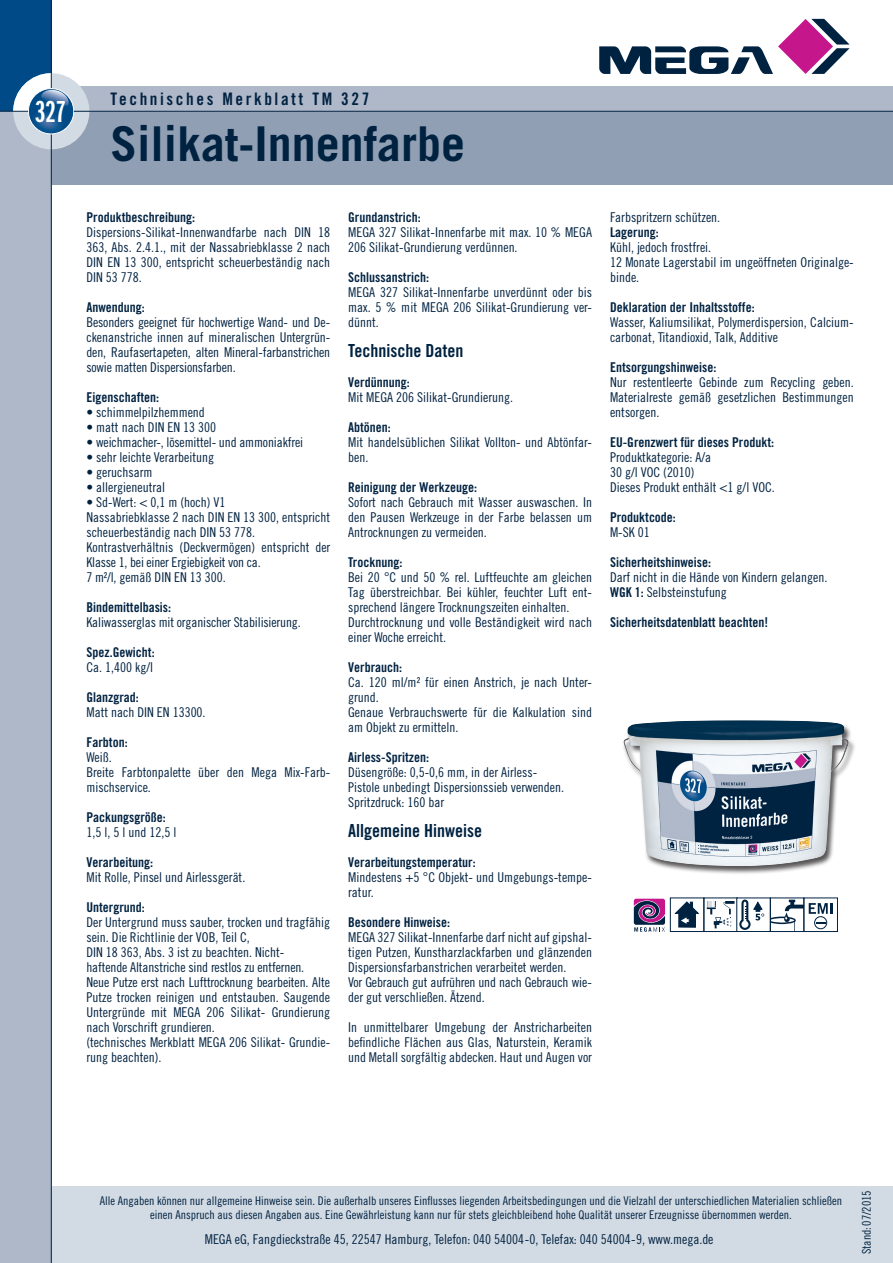
<style>
.page{position:relative;width:893px;height:1263px;background:#fff}
.page>*{position:absolute;margin:0;border:0;box-sizing:border-box;transform-origin:0 0}
.t1{font:700 48px "Trade Gothic LT Std";color:#002241}
.t2{font:31.5px "ITC Franklin Gothic Std Dm X Cp";color:#fff}
.t3{font:18px "Trade Gothic LT Std Bd Cn 20";color:#002241}
.t4{font:17.25px "Trade Gothic LT Std Bd Cn 20";letter-spacing:.15em;color:#002241}
.t5{font:13.5px/15px "Trade Gothic LT Std Cn 18";color:#002241}
.t6{font:13.5px "Trade Gothic LT Std Bd Cn 20";color:#002241}
.t7{font:12px/13.5px "Trade Gothic LT Std Cn 18";color:#002241;text-align:center}
.s1{font-family:"Trade Gothic LT Std Bd Cn 20"}
</style>
<div class="page">
<div style="left:0;top:1186px;width:893px;height:77px;background:#d2dae3"></div>
<svg style="left:599px;top:19px;width:251px;height:55px"></svg>
<div style="left:0;top:0;width:51px;height:111px;background:#004b87"></div>
<div style="left:0;top:111px;width:51px;height:1152px;background:#afb8c9"></div>
<div style="left:51px;top:111px;width:842px;height:74px;background:#909fb3"></div>
<div style="left:51px;top:86px;width:842px;height:25px;background:#afb8c9"></div>
<div style="left:13px;top:73px;width:76px;height:76px;background:#d2dae3;border-radius:50%"></div>
<svg style="left:13px;top:73px;width:38px;height:38px"></svg>
<hr style="left:0;top:111px;width:893px;height:1px;background:#002241">
<hr style="left:51px;top:0;width:1px;height:1263px;background:#002241">
<svg style="left:28px;top:88px;width:46px;height:46px"></svg>
<div style="left:622px;top:720px;width:234px;height:155px;background:#231f20;opacity:.75"></div>
<img style="left:623px;top:720px;width:226px;height:147px">
<svg style="left:675px;top:901px;width:24px;height:26px"></svg>
<div style="left:670px;top:897px;width:34px;height:35px;border:1px solid #002241"></div>
<div style="left:703px;top:897px;width:35px;height:35px;border:1px solid #002241"></div>
<div style="left:736px;top:897px;width:35px;height:35px;border:1px solid #002241"></div>
<svg style="left:707px;top:899px;width:57px;height:31px"></svg>
<div style="left:770px;top:897px;width:34px;height:35px;border:1px solid #002241"></div>
<div style="left:803px;top:897px;width:35px;height:35px;border:1px solid #002241"></div>
<svg style="left:770px;top:900px;width:62px;height:31px"></svg>
<svg style="left:634px;top:899px;width:31px;height:33px"></svg>
<p class="t2" style="left:36px;top:94px;width:32px">327</p>
<p class="t4" style="left:111px;top:88px;width:260px">Technisches Merkblatt TM 327</p>
<p class="t1" style="left:111px;top:115px;width:356px">Silikat-Innenfarbe</p>
<p class="t6" style="left:86px;top:209px;width:110px">Produktbeschreibung:</p>
<p class="t5" style="left:86px;top:225px;width:245px;text-align:justify">Dispersions-Silikat-Innenwandfarbe nach DIN 18<br>363, Abs. 2.4.1., mit der Nassabriebklasse 2 nach DIN EN 13 300, entspricht scheuerbeständig nach DIN 53 778.</p>
<p class="t6" style="left:86px;top:299px;width:60px">Anwendung:</p>
<p class="t5" style="left:86px;top:315px;width:245px;text-align:justify">Besonders geeignet für hochwertige Wand- und De&shy;ckenanstriche innen auf mineralischen Untergrün&shy;den, Raufasertapeten, alten Mineral-farbanstrichen sowie matten Dispersionsfarben.</p>
<p class="t6" style="left:86px;top:389px;width:74px">Eigenschaften:</p>
<p class="t5" style="left:86px;top:405px;width:120px">• schimmelpilzhemmend</p>
<p class="t5" style="left:86px;top:420px;width:131px">• matt nach DIN EN 13 300</p>
<p class="t5" style="left:86px;top:435px;width:218px">• weichmacher-, lösemittel- und ammoniakfrei</p>
<p class="t5" style="left:86px;top:450px;width:129px">• sehr leichte Verarbeitung</p>
<p class="t5" style="left:86px;top:465px;width:67px">• geruchsarm</p>
<p class="t5" style="left:86px;top:480px;width:80px">• allergieneutral</p>
<p class="t5" style="left:86px;top:495px;width:141px">• Sd-Wert: &lt; 0,1 m (hoch) V1</p>
<p class="t5" style="left:86px;top:510px;width:245px">Nassabriebklasse 2 nach DIN EN 13 300, entspricht scheuerbeständig nach DIN 53 778.</p>
<p class="t5" style="left:86px;top:540px;width:245px">Kontrastverhältnis (Deckvermögen) entspricht der<br>Klasse 1, bei einer Ergiebigkeit von ca.</p>
<p class="t5" style="left:86px;top:570px;width:141px">7 m²/l, gemäß DIN EN 13 300.</p>
<p class="t6" style="left:86px;top:599px;width:86px">Bindemittelbasis:</p>
<p class="t5" style="left:86px;top:615px;width:216px">Kaliwasserglas mit organischer Stabilisierung.</p>
<p class="t6" style="left:86px;top:644px;width:70px">Spez.Gewicht:</p>
<p class="t5" style="left:86px;top:660px;width:68px">Ca. 1,400 kg/l</p>
<p class="t6" style="left:86px;top:689px;width:54px">Glanzgrad:</p>
<p class="t5" style="left:86px;top:705px;width:121px">Matt nach DIN EN 13300.</p>
<p class="t6" style="left:86px;top:734px;width:43px">Farbton:</p>
<p class="t5" style="left:86px;top:750px;width:27px">Weiß.</p>
<p class="t5" style="left:86px;top:765px;width:245px">Breite Farbtonpalette über den Mega Mix-Farb&shy;mischservice.</p>
<p class="t6" style="left:86px;top:809px;width:81px">Packungsgröße:</p>
<p class="t5" style="left:86px;top:825px;width:91px">1,5 l, 5 l und 12,5 l</p>
<p class="t6" style="left:86px;top:854px;width:68px">Verarbeitung:</p>
<p class="t5" style="left:86px;top:870px;width:160px">Mit Rolle, Pinsel und Airlessgerät.</p>
<p class="t6" style="left:86px;top:899px;width:60px">Untergrund:</p>
<p class="t5" style="left:86px;top:915px;width:245px">Der Untergrund muss sauber, trocken und tragfähig sein. Die Richtlinie der VOB, Teil C,</p>
<p class="t5" style="left:86px;top:945px;width:199px">DIN 18 363, Abs. 3 ist zu beachten. Nicht-</p>
<p class="t5" style="left:86px;top:960px;width:219px">haftende Altanstriche sind restlos zu entfernen.</p>
<p class="t5" style="left:86px;top:975px;width:245px;text-align:justify">Neue Putze erst nach Lufttrocknung bearbeiten. Alte Putze trocken reinigen und entstauben. Saugende Untergründe mit MEGA 206 Silikat- Grundierung nach Vorschrift grundieren.</p>
<p class="t5" style="left:86px;top:1035px;width:245px">(technisches Merkblatt MEGA 206 Silikat- Grundie&shy;rung beachten).</p>
<p class="t6" style="left:348px;top:209px;width:74px">Grundanstrich:</p>
<p class="t5" style="left:348px;top:225px;width:245px">MEGA 327 Silikat-Innenfarbe mit max. 10 % MEGA<br>206 Silikat-Grundierung verdünnen.</p>
<p class="t6" style="left:348px;top:269px;width:82px">Schlussanstrich:</p>
<p class="t5" style="left:348px;top:285px;width:245px;text-align:justify">MEGA 327 Silikat-Innenfarbe unverdünnt oder bis max. 5 % mit MEGA 206 Silikat-Grundierung ver&shy;dünnt.</p>
<p class="t3" style="left:348px;top:340px;width:117px">Technische Daten</p>
<p class="t6" style="left:348px;top:374px;width:63px">Verdünnung:</p>
<p class="t5" style="left:348px;top:390px;width:166px">Mit MEGA 206 Silikat-Grundierung.</p>
<p class="t6" style="left:348px;top:419px;width:44px">Abtönen:</p>
<p class="t5" style="left:348px;top:435px;width:245px">Mit handelsüblichen Silikat Vollton- und Abtönfar&shy;ben.</p>
<p class="t6" style="left:348px;top:479px;width:130px">Reinigung der Werkzeuge:</p>
<p class="t5" style="left:348px;top:495px;width:245px;text-align:justify">Sofort nach Gebrauch mit Wasser auswaschen. In den Pausen Werkzeuge in der Farbe belassen um Antrocknungen zu vermeiden.</p>
<p class="t6" style="left:348px;top:554px;width:56px">Trocknung:</p>
<p class="t5" style="left:348px;top:570px;width:245px;text-align:justify">Bei 20 °C und 50 % rel. Luftfeuchte am gleichen Tag überstreichbar. Bei kühler, feuchter Luft ent&shy;sprechend längere Trocknungszeiten einhalten.</p>
<p class="t5" style="left:348px;top:615px;width:245px">Durchtrocknung und volle Beständigkeit wird nach einer Woche erreicht.</p>
<p class="t6" style="left:348px;top:659px;width:55px">Verbrauch:</p>
<p class="t5" style="left:348px;top:675px;width:245px">Ca. 120 ml/m² für einen Anstrich, je nach Unter&shy;grund.</p>
<p class="t5" style="left:348px;top:705px;width:245px">Genaue Verbrauchswerte für die Kalkulation sind am Objekt zu ermitteln.</p>
<p class="t6" style="left:348px;top:749px;width:82px">Airless-Spritzen:</p>
<p class="t5" style="left:348px;top:765px;width:190px">Düsengröße: 0,5-0,6 mm, in der Airless-</p>
<p class="t5" style="left:348px;top:780px;width:217px">Pistole unbedingt Dispersionssieb verwenden.</p>
<p class="t5" style="left:348px;top:795px;width:97px">Spritzdruck: 160 bar</p>
<p class="t3" style="left:348px;top:820px;width:135px">Allgemeine Hinweise</p>
<p class="t6" style="left:348px;top:854px;width:129px">Verarbeitungstemperatur:</p>
<p class="t5" style="left:348px;top:870px;width:245px">Mindestens +5 °C Objekt- und Umgebungs-tempe&shy;ratur.</p>
<p class="t6" style="left:348px;top:914px;width:103px">Besondere Hinweise:</p>
<p class="t5" style="left:348px;top:930px;width:245px;text-align:justify">MEGA 327 Silikat-Innenfarbe darf nicht auf gipshal&shy;tigen Putzen, Kunstharzlackfarben und glänzenden Dispersionsfarbanstrichen verarbeitet werden.</p>
<p class="t5" style="left:348px;top:975px;width:245px">Vor Gebrauch gut aufrühren und nach Gebrauch wie&shy;der gut verschließen. Ätzend.</p>
<p class="t5" style="left:348px;top:1020px;width:245px;text-align:justify">In unmittelbarer Umgebung der Anstricharbeiten befindliche Flächen aus Glas, Naturstein, Keramik und Metall sorgfältig abdecken. Haut und Augen vor</p>
<p class="t5" style="left:610px;top:210px;width:112px">Farbspritzern schützen.</p>
<p class="t6" style="left:610px;top:224px;width:50px">Lagerung:</p>
<p class="t5" style="left:610px;top:240px;width:103px">Kühl, jedoch frostfrei.</p>
<p class="t5" style="left:610px;top:255px;width:245px">12 Monate Lagerstabil im ungeöffneten Originalge&shy;binde.</p>
<p class="t6" style="left:610px;top:299px;width:146px">Deklaration der Inhaltsstoffe:</p>
<p class="t5" style="left:610px;top:315px;width:245px">Wasser, Kaliumsilikat, Polymerdispersion, Calcium&shy;carbonat, Titandioxid, Talk, Additive</p>
<p class="t6" style="left:610px;top:359px;width:108px">Entsorgungshinweise:</p>
<p class="t5" style="left:610px;top:375px;width:245px;text-align:justify">Nur restentleerte Gebinde zum Recycling geben.<br>Materialreste gemäß gesetzlichen Bestimmungen entsorgen.</p>
<p class="t6" style="left:610px;top:434px;width:166px">EU-Grenzwert für dieses Produkt:</p>
<p class="t5" style="left:610px;top:450px;width:103px">Produktkategorie: A/a</p>
<p class="t5" style="left:610px;top:465px;width:86px">30 g/l VOC (2010)</p>
<p class="t5" style="left:610px;top:480px;width:166px">Dieses Produkt enthält &lt;1 g/l VOC.</p>
<p class="t6" style="left:610px;top:509px;width:67px">Produktcode:</p>
<p class="t5" style="left:610px;top:525px;width:41px">M-SK 01</p>
<p class="t6" style="left:610px;top:554px;width:103px">Sicherheitshinweise:</p>
<p class="t5" style="left:610px;top:570px;width:219px">Darf nicht in die Hände von Kindern gelangen.</p>
<p class="t5" style="left:610px;top:585px;width:118px"><span class="s1">WGK 1:</span> Selbsteinstufung</p>
<p class="t6" style="left:610px;top:614px;width:160px">Sicherheitsdatenblatt beachten!</p>
<p class="t7" style="left:100px;top:1194px;width:744px">Alle Angaben können nur allgemeine Hinweise sein. Die außerhalb unseres Einflusses liegenden Arbeitsbedingungen und die Vielzahl der unterschiedlichen Materialien schließen einen Anspruch aus diesen Angaben aus. Eine Gewährleistung kann nur für stets gleichbleibend hohe Qualität unserer Erzeugnisse übernommen werden.</p>
<p class="t7" style="left:860px;top:1254px;width:66px;rotate:-90deg">Stand: 07/2015</p>
<p class="t5" style="left:205px;top:1232px;width:510px">MEGA eG, Fangdieckstraße 45, 22547 Hamburg, Telefon: 040 54004-0, Telefax: 040 54004-9, www.mega.de</p>
</div>
